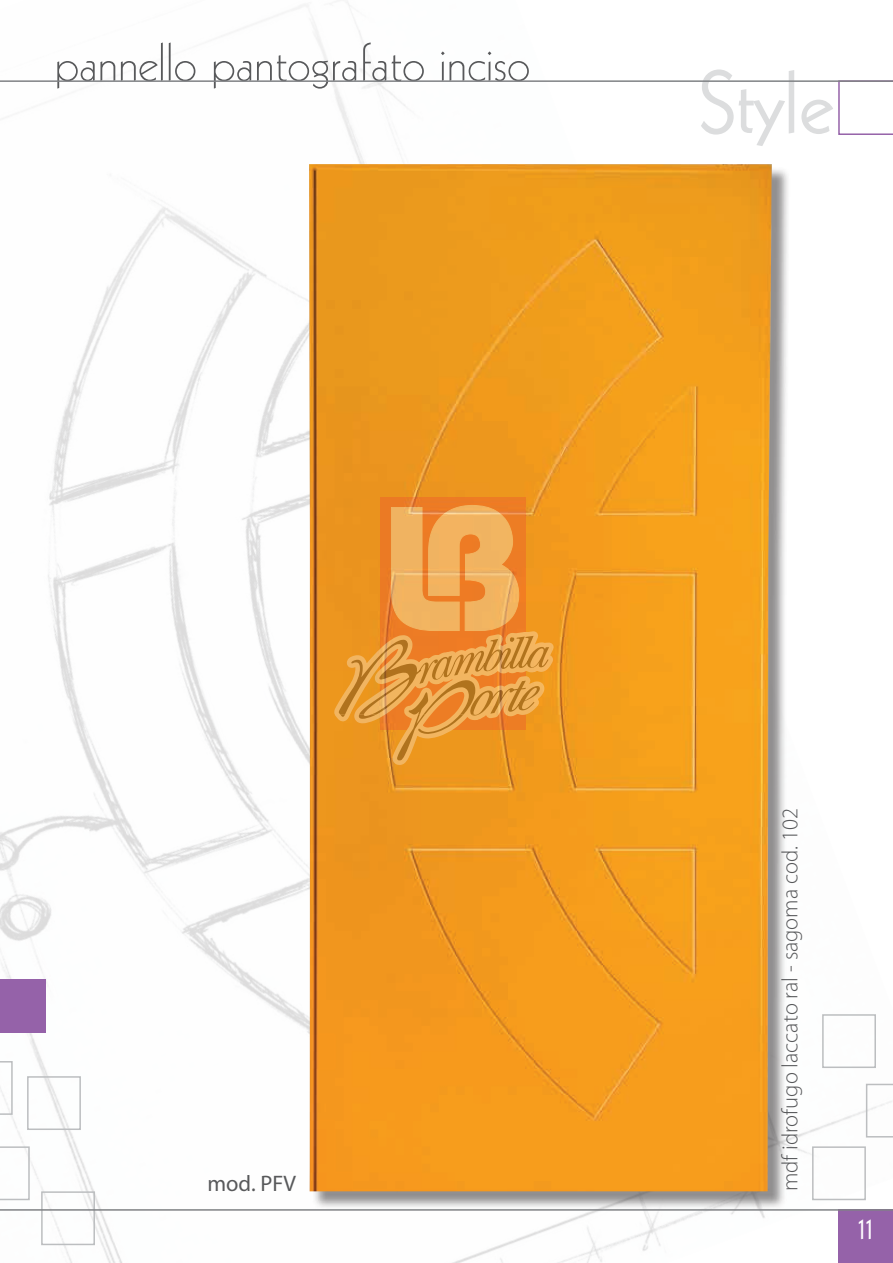
<style>
.page{position:relative;width:893px;height:1263px;background:#fff}
.page>*{position:absolute;margin:0;border:0;box-sizing:border-box;transform-origin:0 0}
.t1{font:86.1px "Kabel";color:#dcddde}
.t2{font:300 52.5px "Kabel";color:#58595b}
.t3{font:30px "Kabel";color:#fff}
.t4{font:300 22.5px "Myriad Pro";color:#58595b}
.t5{font:22.5px "Myriad Pro";color:#58595b}
</style>
<div class="page">
<img style="left:0;top:587px;width:893px;height:676px">
<svg style="left:48px;top:513px;width:238px;height:74px"></svg>
<svg style="left:8px;top:1px;width:398px;height:512px"></svg>
<div style="left:838px;top:1209px;width:55px;height:54px;background:#9562a9"></div>
<svg style="left:838px;top:82px;width:55px;height:53px"></svg>
<div style="left:41px;top:1191px;width:54px;height:54px;border:2px solid #bcbec0"></div>
<div style="left:311px;top:166px;width:480px;height:1044px;background:#231f20;opacity:.5"></div>
<img style="left:309px;top:164px;width:463px;height:1027px">
<div style="left:27px;top:1076px;width:54px;height:54px;border:2px solid #bcbec0"></div>
<div style="left:812px;top:1146px;width:54px;height:54px;border:2px solid #bcbec0"></div>
<svg style="left:866px;top:1084px;width:27px;height:53px"></svg>
<div style="left:822px;top:1014px;width:54px;height:54px;border:2px solid #bcbec0"></div>
<svg style="left:0;top:1146px;width:30px;height:54px"></svg>
<div style="left:0;top:979px;width:45px;height:54px;background:#9562a9"></div>
<svg style="left:0;top:1061px;width:13px;height:54px"></svg>
<hr style="left:0;top:80px;width:893px;height:2px;background:#808285">
<hr style="left:0;top:1209px;width:893px;height:2px;background:#808285">
<svg style="left:334px;top:497px;width:220px;height:269px;background:#ed9121"></svg>
<svg style="left:339px;top:505px;width:210px;height:255px;background:#ea9a3a"></svg>
<h2 class="t2" style="left:54px;top:34px;width:478px">pannello pantografato inciso</h2>
<h1 class="t1" style="left:698px;top:53px;width:137px">Style</h1>
<p class="t5" style="left:208px;top:1171px;width:90px">mod. PFV</p>
<p class="t4" style="left:778px;top:1191px;width:385px;rotate:-90deg">mdf idrofugo laccato ral - sagoma cod. 102</p>
<h3 class="t3" style="left:858px;top:1211px;width:17px">11</h3>
</div>
